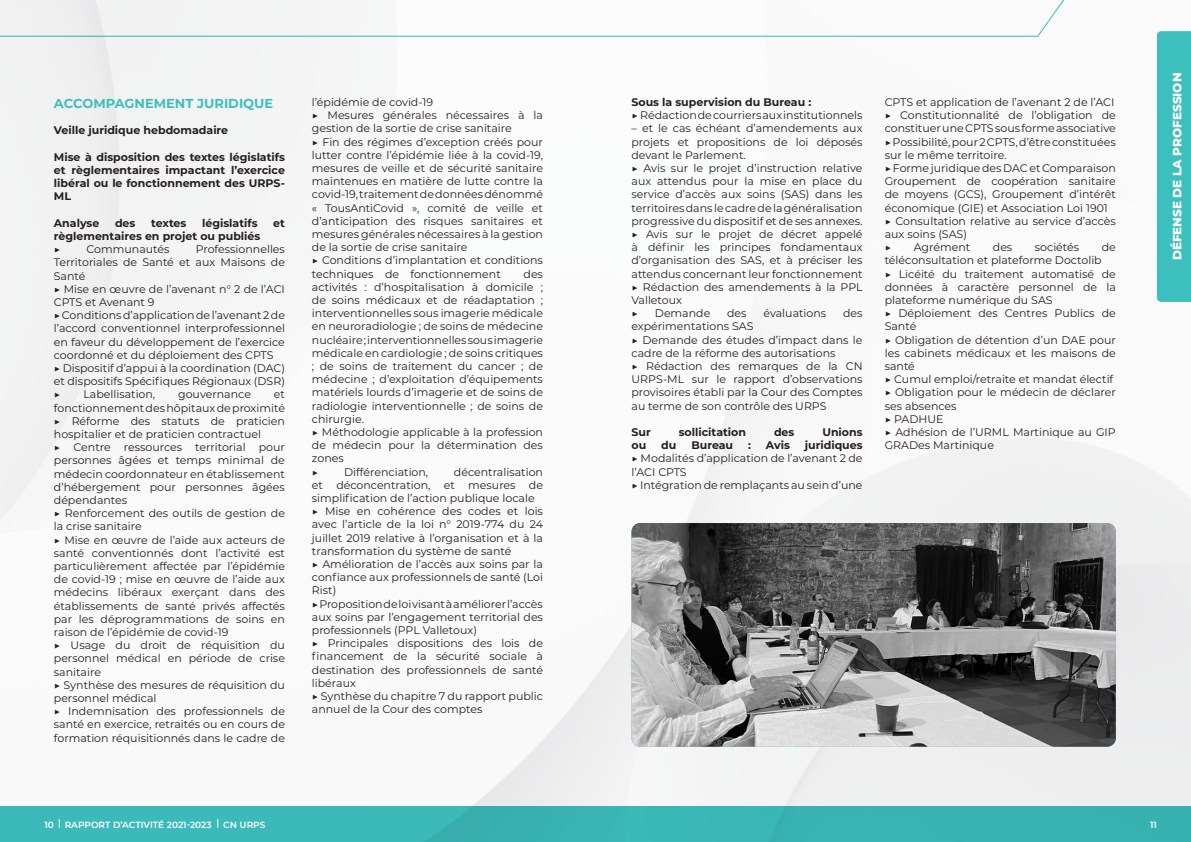
<style>
.page{position:relative;width:1191px;height:842px;background:#fff}
.page>*{position:absolute;margin:0;border:0;box-sizing:border-box;transform-origin:0 0}
.t1{font:700 13px "Montserrat";color:#3dbfbd}
.t2{font:800 12px "Montserrat";color:#fff}
.t3{font:11px/13.2px "Montserrat";color:#231f20;text-align:justify}
.t4{font:700 11px/13.2px "Montserrat";color:#231f20;text-align:justify}
.t5{font:600 9px "Montserrat";color:#fff}
</style>
<div class="page">
<img style="left:0;top:36px;width:1191px;height:771px">
<div style="left:0;top:807px;width:1191px;height:35px;background:#3ab6b5"></div>
<div style="left:1157px;top:31px;width:34px;height:271px;background:#3dbfbd"></div>
<img style="left:631px;top:523px;width:484px;height:224px">
<svg style="left:0;top:0;width:1096px;height:37px"></svg>
<p class="t1" style="left:54px;top:94px;width:221px">ACCOMPAGNEMENT JURIDIQUE</p>
<p class="t4" style="left:54px;top:123px;width:176px">Veille juridique hebdomadaire</p>
<p class="t4" style="left:54px;top:150px;width:233px">Mise à disposition des textes législatifs et règlementaires impactant l’exercice libéral ou le fonctionnement des URPS-ML</p>
<p class="t4" style="left:54px;top:216px;width:47px">Analyse</p>
<p class="t4" style="left:115px;top:216px;width:22px">des</p>
<p class="t4" style="left:151px;top:216px;width:37px">textes</p>
<p class="t4" style="left:202px;top:216px;width:57px">législatifs</p>
<p class="t4" style="left:273px;top:216px;width:13px">et</p>
<p class="t4" style="left:54px;top:229px;width:208px">règlementaires en projet ou publiés</p>
<p class="t3" style="left:54px;top:242px;width:8px">▶</p>
<p class="t3" style="left:87px;top:242px;width:84px">Communautés</p>
<p class="t3" style="left:54px;top:242px;width:233px;text-indent:142px">Professionnelles Territoriales de Santé et aux Maisons de Santé</p>
<p class="t3" style="left:54px;top:282px;width:232px">▶ Mise en œuvre de l’avenant n° 2 de l’ACI<br>CPTS et Avenant 9</p>
<p class="t3" style="left:54px;top:308px;width:233px">▶ Conditions d’application de l’avenant 2 de l’accord conventionnel interprofessionnel en faveur du développement de l’exercice coordonné et du déploiement des CPTS</p>
<p class="t3" style="left:54px;top:361px;width:233px">▶ Dispositif d’appui à la coordination (DAC) et dispositifs Spécifiques Régionaux (DSR)</p>
<p class="t3" style="left:54px;top:387px;width:8px">▶</p>
<p class="t3" style="left:83px;top:387px;width:73px">Labellisation,</p>
<p class="t3" style="left:178px;top:387px;width:74px">gouvernance</p>
<p class="t3" style="left:54px;top:387px;width:233px;text-align:right">et<br>fonctionnement des hôpitaux de proximité</p>
<p class="t3" style="left:54px;top:414px;width:233px">▶ Réforme des statuts de praticien hospitalier et de praticien contractuel</p>
<p class="t3" style="left:54px;top:440px;width:233px">▶ Centre ressources territorial pour personnes âgées et temps minimal de médecin coordonnateur en établissement d’hébergement pour personnes âgées dépendantes</p>
<p class="t3" style="left:54px;top:506px;width:233px">▶ Renforcement des outils de gestion de la crise sanitaire</p>
<p class="t3" style="left:54px;top:533px;width:233px">▶ Mise en œuvre de l’aide aux acteurs de santé conventionnés dont l’activité est particulièrement affectée par l’épidémie de covid-19 ; mise en œuvre de l’aide aux médecins libéraux exerçant dans des établissements de santé privés affectés par les déprogrammations de soins en raison de l’épidémie de covid-19</p>
<p class="t3" style="left:54px;top:638px;width:233px">▶ Usage du droit de réquisition du personnel médical en période de crise sanitaire</p>
<p class="t3" style="left:54px;top:678px;width:233px">▶ Synthèse des mesures de réquisition du personnel médical</p>
<p class="t3" style="left:54px;top:704px;width:233px">▶ Indemnisation des professionnels de santé en exercice, retraités ou en cours de formation réquisitionnés dans le cadre de</p>
<p class="t3" style="left:312px;top:95px;width:123px">l’épidémie de covid-19</p>
<p class="t3" style="left:312px;top:108px;width:233px">▶ Mesures générales nécessaires à la gestion de la sortie de crise sanitaire</p>
<p class="t3" style="left:312px;top:135px;width:233px">▶ Fin des régimes d’exception créés pour lutter contre l’épidémie liée à la covid-19, mesures de veille et de sécurité sanitaire maintenues en matière de lutte contre la covid-19, traitement de données dénommé « TousAntiCovid », comité de veille et d’anticipation des risques sanitaires et mesures générales nécessaires à la gestion de la sortie de crise sanitaire</p>
<p class="t3" style="left:312px;top:253px;width:233px">▶ Conditions d’implantation et conditions techniques de fonctionnement</p>
<p class="t3" style="left:312px;top:267px;width:233px;text-indent:212px">des activités : d’hospitalisation à domicile ; de soins médicaux et de réadaptation ; interventionnelles sous imagerie médicale en neuroradiologie ; de soins de médecine nucléaire ; interventionnelles sous imagerie médicale en cardiologie ; de soins critiques ; de soins de traitement du cancer ; de médecine ; d’exploitation d’équipements matériels lourds d’imagerie et de soins de radiologie interventionnelle ; de soins de chirurgie.</p>
<p class="t3" style="left:312px;top:425px;width:233px">▶ Méthodologie applicable à la profession de médecin pour la détermination des zones</p>
<p class="t3" style="left:312px;top:465px;width:8px">▶</p>
<p class="t3" style="left:344px;top:465px;width:86px">Différenciation,</p>
<p class="t3" style="left:312px;top:465px;width:233px;text-indent:142px">décentralisation et déconcentration, et mesures de simplification de l’action publique locale</p>
<p class="t3" style="left:312px;top:504px;width:233px">▶ Mise en cohérence des codes et lois avec l’article de la loi n° 2019-774 du 24 juillet 2019 relative à l’organisation et à la transformation du système de santé</p>
<p class="t3" style="left:312px;top:557px;width:233px">▶ Amélioration de l’accès aux soins par la confiance aux professionnels de santé (Loi Rist)</p>
<p class="t3" style="left:312px;top:597px;width:233px">▶ Proposition de loi visant à améliorer l’accès aux soins par l’engagement territorial des professionnels (PPL Valletoux)</p>
<p class="t3" style="left:312px;top:636px;width:233px">▶ Principales dispositions des lois de financement de la sécurité sociale à destination des professionnels de santé libéraux</p>
<p class="t3" style="left:312px;top:689px;width:233px">▶ Synthèse du chapitre 7 du rapport public annuel de la Cour des comptes</p>
<p class="t4" style="left:631px;top:95px;width:181px">Sous la supervision du Bureau :</p>
<p class="t3" style="left:631px;top:108px;width:233px">▶ Rédaction de courriers aux institutionnels</p>
<p class="t3" style="left:631px;top:121px;width:233px">– et le cas échéant d’amendements aux projets et propositions de loi déposés devant le Parlement.</p>
<p class="t3" style="left:631px;top:161px;width:233px">▶ Avis sur le projet d’instruction relative aux attendus pour la mise en place du service d’accès aux soins (SAS) dans les territoires dans le cadre de la généralisation progressive du dispositif et de ses annexes.</p>
<p class="t3" style="left:631px;top:227px;width:233px">▶ Avis sur le projet de décret appelé à définir les principes fondamentaux d’organisation des SAS, et à préciser les attendus concernant leur fonctionnement</p>
<p class="t3" style="left:631px;top:280px;width:233px">▶ Rédaction des amendements à la PPL<br>Valletoux</p>
<p class="t3" style="left:631px;top:306px;width:8px">▶</p>
<p class="t3" style="left:655px;top:306px;width:57px">Demande</p>
<p class="t3" style="left:727px;top:306px;width:21px">des</p>
<p class="t3" style="left:763px;top:306px;width:64px">évaluations</p>
<p class="t3" style="left:843px;top:306px;width:21px">des</p>
<p class="t3" style="left:631px;top:319px;width:123px">expérimentations SAS</p>
<p class="t3" style="left:631px;top:333px;width:232px">▶ Demande des études d’impact dans le cadre de la réforme des autorisations</p>
<p class="t3" style="left:631px;top:359px;width:233px">▶ Rédaction des remarques de la CN URPS-ML sur le rapport d’observations provisoires établi par la Cour des Comptes au terme de son contrôle des URPS</p>
<p class="t4" style="left:631px;top:425px;width:21px">Sur</p>
<p class="t4" style="left:679px;top:425px;width:69px">sollicitation</p>
<p class="t4" style="left:774px;top:425px;width:22px">des</p>
<p class="t4" style="left:822px;top:425px;width:42px">Unions</p>
<p class="t4" style="left:631px;top:438px;width:16px">ou</p>
<p class="t4" style="left:661px;top:438px;width:17px">du</p>
<p class="t4" style="left:691px;top:438px;width:43px">Bureau</p>
<p class="t4" style="left:748px;top:438px;width:4px">:</p>
<p class="t4" style="left:766px;top:438px;width:25px">Avis</p>
<p class="t4" style="left:805px;top:438px;width:59px">juridiques</p>
<p class="t3" style="left:631px;top:451px;width:233px">▶ Modalités d’application de l’avenant 2 de l’ACI CPTS</p>
<p class="t3" style="left:631px;top:478px;width:233px">▶ Intégration de remplaçants au sein d’une</p>
<p class="t3" style="left:884px;top:95px;width:231px">CPTS et application de l’avenant 2 de l’ACI</p>
<p class="t3" style="left:884px;top:108px;width:233px">▶ Constitutionnalité de l’obligation de constituer une CPTS sous forme associative</p>
<p class="t3" style="left:884px;top:135px;width:233px">▶ Possibilité, pour 2 CPTS, d’être constituées sur le même territoire.</p>
<p class="t3" style="left:884px;top:161px;width:233px">▶ Forme juridique des DAC et Comparaison Groupement de coopération sanitaire de moyens (GCS), Groupement d’intérêt économique (GIE) et Association Loi 1901</p>
<p class="t3" style="left:884px;top:214px;width:233px">▶ Consultation relative au service d’accès aux soins (SAS)</p>
<p class="t3" style="left:884px;top:240px;width:8px">▶</p>
<p class="t3" style="left:913px;top:240px;width:58px">Agrément</p>
<p class="t3" style="left:993px;top:240px;width:21px">des</p>
<p class="t3" style="left:1034px;top:240px;width:46px">sociétés</p>
<p class="t3" style="left:884px;top:240px;width:233px;text-indent:217px">de téléconsultation et plateforme Doctolib</p>
<p class="t3" style="left:884px;top:267px;width:233px">▶ Licéité du traitement automatisé de données à caractère personnel de la plateforme numérique du SAS</p>
<p class="t3" style="left:884px;top:306px;width:233px">▶ Déploiement des Centres Publics de<br>Santé</p>
<p class="t3" style="left:884px;top:333px;width:233px">▶ Obligation de détention d’un DAE pour les cabinets médicaux et les maisons de santé</p>
<p class="t3" style="left:884px;top:372px;width:230px">▶ Cumul emploi/retraite et mandat électif</p>
<p class="t3" style="left:884px;top:385px;width:233px">▶ Obligation pour le médecin de déclarer ses absences</p>
<p class="t3" style="left:884px;top:412px;width:60px">▶ PADHUE</p>
<p class="t3" style="left:884px;top:425px;width:232px">▶ Adhésion de l’URML Martinique au GIP<br>GRADes Martinique</p>
<p class="t2" style="left:1168px;top:260px;width:189px;rotate:-90deg">DÉFENSE DE LA PROFESSION</p>
<p class="t5" style="left:44px;top:818px;width:169px">10 RAPPORT D’ACTIVITÉ 2021-2023</p>
<p class="t5" style="left:223px;top:818px;width:44px">CN URPS</p>
<p class="t5" style="left:1150px;top:818px;width:8px">11</p>
</div>
